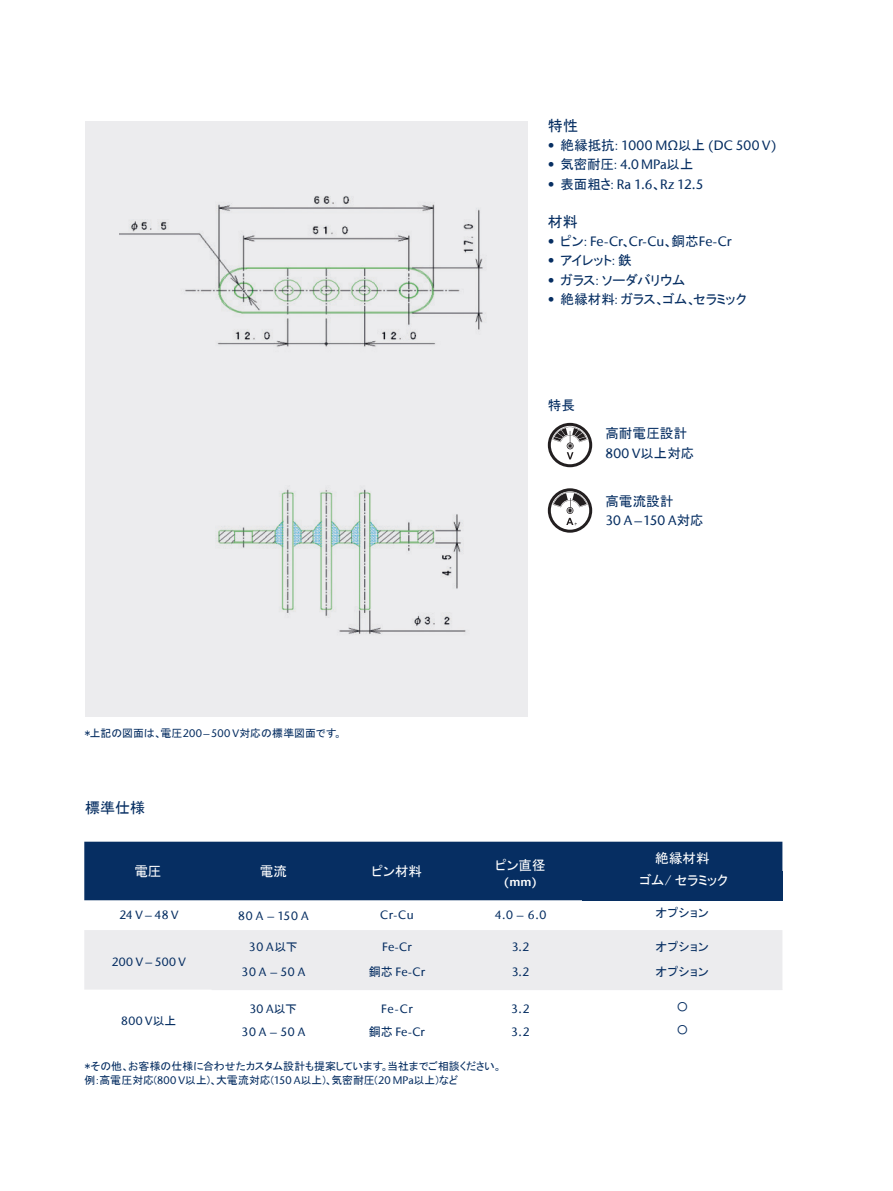
<style>
.page{position:relative;width:893px;height:1191px;background:#fff}
.page>*{position:absolute;margin:0;border:0;box-sizing:border-box;transform-origin:0 0}
.t1{font:15px "MS P Gothic";letter-spacing:-.005em;color:#062e62}
.t2{font:500 13.5px "Stone Sans IIITC Com";letter-spacing:.015em;color:#062e62}
.t3{font:13.5px "MS P Gothic";color:#062e62}
.t4{font:13.5px/21.8px "MS P Gothic";color:#fff;text-align:center}
.t5{font:500 13.5px "Stone Sans IIITC Com";letter-spacing:-.005em;color:#062e62}
.t6{font:13.5px "MS P Gothic";letter-spacing:-.025em;color:#062e62}
.t7{font:500 12px "Stone Sans IIITC Com";letter-spacing:.035em;color:#062e62}
.t8{font:12px "MS P Gothic";letter-spacing:.055em;color:#062e62}
.t9{font:500 12px "Stone Sans IIITC Std";letter-spacing:.03em;color:#062e62}
.t10{font:600 12px "Stone Sans IIITC Com";color:#fff}
.t11{font:10.8px/14.2px "MS P Gothic";color:#062e62}
.s1{font-family:"Stone Sans Std"}
.s2{font-family:"MS P Gothic";font-weight:400}
.s3{font-family:"Stone Sans Std";font-weight:500}
.s4{font-family:"Stone Sans IIITC Com";font-weight:500}
</style>
<div class="page">
<div style="left:85px;top:121px;width:442px;height:596px;background:#ececee"></div>
<img style="left:119px;top:196px;width:364px;height:439px">
<div style="left:84px;top:841px;width:698px;height:59px;background:#062e62"></div>
<div style="left:582px;top:871px;width:200px;height:29px;background:#062e62"></div>
<div style="left:84px;top:930px;width:698px;height:59px;background:#ececee"></div>
<hr style="left:212px;top:989px;width:123px;height:1px;background:#ececee">
<hr style="left:335px;top:989px;width:124px;height:1px;background:#ececee">
<hr style="left:459px;top:989px;width:123px;height:1px;background:#ececee">
<hr style="left:582px;top:989px;width:200px;height:1px;background:#ececee">
<svg style="left:548px;top:423px;width:44px;height:44px"></svg>
<div style="left:551px;top:426px;width:38px;height:38px;background:#fff;border-radius:50%"></div>
<svg style="left:552px;top:427px;width:35px;height:32px"></svg>
<svg style="left:548px;top:488px;width:44px;height:44px"></svg>
<div style="left:551px;top:491px;width:38px;height:38px;background:#fff;border-radius:50%"></div>
<svg style="left:553px;top:492px;width:34px;height:34px"></svg>
<h1 class="t1" style="left:548px;top:118px;width:32px">特性</h1>
<p class="t2" style="left:548px;top:137px;width:230px"><span class="s1">•</span> <span class="s2">絶縁抵抗:</span> 1000 MΩ<span class="s2">以上</span> (DC 500 V)</p>
<p class="t3" style="left:548px;top:158px;width:147px"><span class="s3">•</span> 気密耐圧: <span class="s4">4.0 MPa</span>以上</p>
<p class="t2" style="left:548px;top:175px;width:157px"><span class="s1">•</span> <span class="s2">表面粗さ:</span> Ra 1.6<span class="s2">、</span>Rz 12.5</p>
<h1 class="t1" style="left:548px;top:214px;width:31px">材料</h1>
<p class="t5" style="left:548px;top:233px;width:185px"><span class="s1">•</span> <span class="s2">ピン:</span> Fe-Cr<span class="s2">、</span>Cr-Cu<span class="s2">、銅芯</span>Fe-Cr</p>
<p class="t3" style="left:548px;top:254px;width:85px"><span class="s3">•</span> アイレット: 鉄</p>
<p class="t6" style="left:548px;top:273px;width:139px"><span class="s3">•</span> ガラス: ソーダバリウム</p>
<p class="t3" style="left:548px;top:292px;width:200px"><span class="s3">•</span> 絶縁材料: ガラス、ゴム、セラミック</p>
<p class="t3" style="left:548px;top:398px;width:29px">特長</p>
<p class="t3" style="left:605px;top:427px;width:83px">高耐電圧設計</p>
<p class="t2" style="left:605px;top:444px;width:90px">800 V<span class="s2">以上対応</span></p>
<p class="t3" style="left:605px;top:494px;width:70px">高電流設計</p>
<p class="t2" style="left:605px;top:511px;width:100px">30 A –150 A<span class="s2">対応</span></p>
<p class="t11" style="left:85px;top:725px;width:259px">*上記の図面は、電圧<span class="s4">200–500 V</span>対応の標準図面です。</p>
<h1 class="t1" style="left:85px;top:800px;width:62px">標準仕様</h1>
<p class="t4" style="left:134px;top:860px;width:28px">電圧</p>
<p class="t4" style="left:260px;top:860px;width:29px">電流</p>
<p class="t4" style="left:372px;top:860px;width:52px">ピン材料</p>
<p class="t4" style="left:495px;top:854px;width:52px">ピン直径</p>
<p class="t10" style="left:504px;top:874px;width:34px">(mm)</p>
<p class="t4" style="left:640px;top:847px;width:90px">絶縁材料<br>ゴム/ セラミック</p>
<p class="t7" style="left:119px;top:907px;width:61px">24 V – 48 V</p>
<p class="t7" style="left:238px;top:908px;width:72px">80 A – 150 A</p>
<p class="t7" style="left:380px;top:907px;width:35px">Cr-Cu</p>
<p class="t7" style="left:495px;top:907px;width:53px">4.0 – 6.0</p>
<p class="t8" style="left:656px;top:907px;width:54px">オプション</p>
<p class="t9" style="left:112px;top:954px;width:76px">200 V – 500 V</p>
<p class="t7" style="left:249px;top:939px;width:50px">30 A<span class="s2">以下</span></p>
<p class="t7" style="left:382px;top:939px;width:31px">Fe-Cr</p>
<p class="t7" style="left:512px;top:939px;width:19px">3.2</p>
<p class="t8" style="left:656px;top:941px;width:54px">オプション</p>
<p class="t7" style="left:242px;top:964px;width:65px">30 A – 50 A</p>
<p class="t7" style="left:369px;top:964px;width:58px"><span class="s2">銅芯</span> Fe-Cr</p>
<p class="t7" style="left:512px;top:964px;width:19px">3.2</p>
<p class="t8" style="left:656px;top:966px;width:54px">オプション</p>
<p class="t9" style="left:121px;top:1014px;width:57px">800 V<span class="s2">以上</span></p>
<p class="t7" style="left:250px;top:1001px;width:49px">30 A<span class="s2">以下</span></p>
<p class="t7" style="left:381px;top:1001px;width:33px">Fe-Cr</p>
<p class="t7" style="left:511px;top:1001px;width:20px">3.2</p>
<p class="t8" style="left:676px;top:1000px;width:13px">〇</p>
<p class="t7" style="left:241px;top:1024px;width:65px">30 A – 50 A</p>
<p class="t7" style="left:369px;top:1024px;width:58px"><span class="s2">銅芯</span> Fe-Cr</p>
<p class="t7" style="left:511px;top:1024px;width:20px">3.2</p>
<p class="t8" style="left:676px;top:1023px;width:13px">〇</p>
<p class="t11" style="left:85px;top:1059px;width:419px">*その他、お客様の仕様に合わせたカスタム設計も提案しています。当社までご相談ください。例：高電圧対応(<span class="s4">800 V</span>以上)、大電流対応(<span class="s4">150 A</span>以上)、気密耐圧(<span class="s4">20 MPa</span>以上)など</p>
</div>
